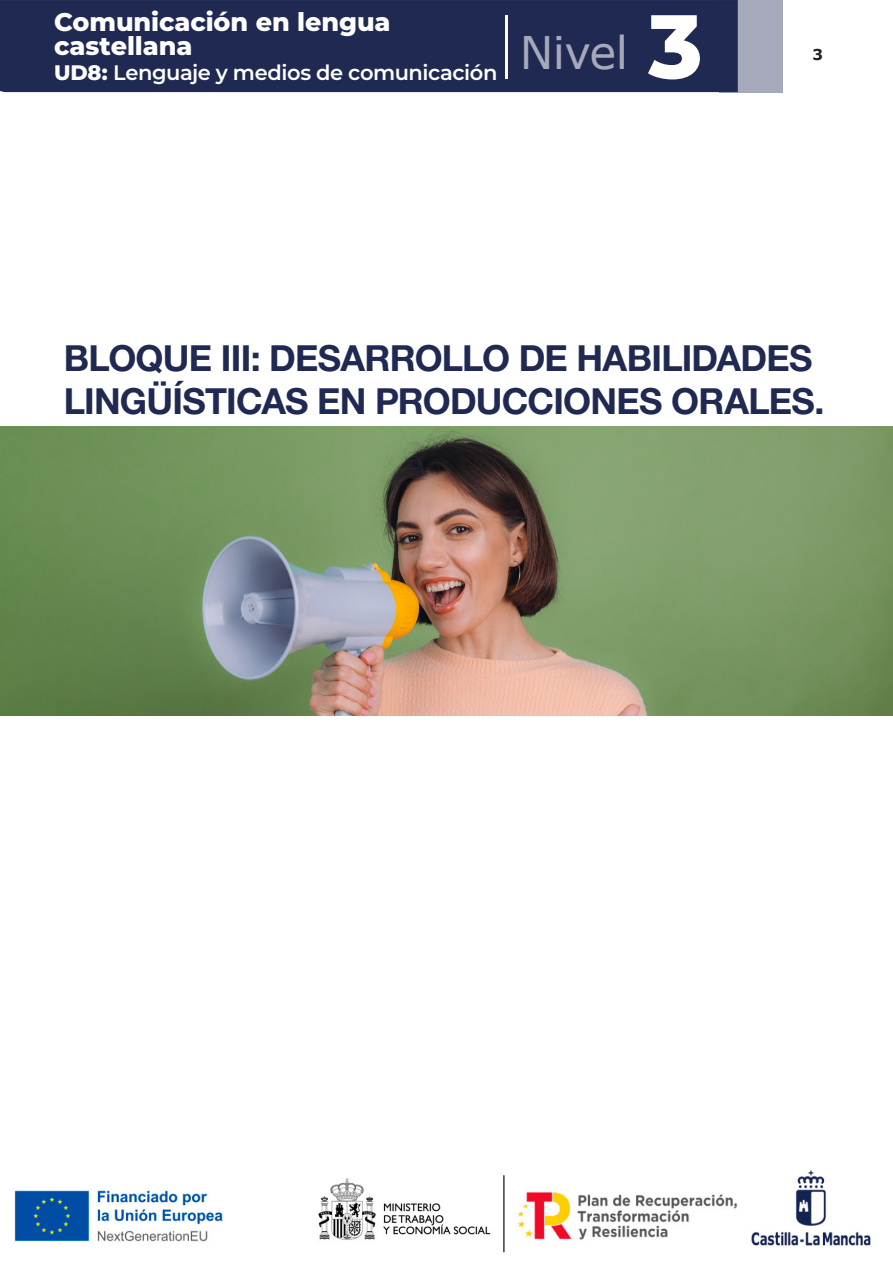
<style>
.page{position:relative;width:893px;height:1263px;background:#fff}
.page>*{position:absolute;margin:0;border:0;box-sizing:border-box;transform-origin:0 0}
.t1{font:45px "Verdana";letter-spacing:-.015em;color:#a5a9ba}
.Bloque{font:36px/43.2px "Helvetica Neue LT 75 Bd";letter-spacing:-.02em;color:#1f2952}
.t2{font:800 25.5px/24px "Montserrat";letter-spacing:-.005em;color:#fff}
.t3{font:600 21px "Montserrat";letter-spacing:-.02em;color:#fff}
.t4{font:700 15px "Verdana";color:#231f20}
.s1{font-weight:800}
.s2{font-family:"Montserrat";font-weight:800;font-size:90px;color:#fff}
</style>
<div class="page">
<div style="left:719px;top:0;width:63px;height:92px;background:#a5a9ba"></div>
<div style="left:0;top:0;width:738px;height:92px;background:#1f2952"></div>
<hr style="left:505px;top:16px;width:2px;height:63px;background:#fff">
<img style="left:14px;top:1170px;width:857px;height:83px">
<img style="left:0;top:426px;width:893px;height:289px">
<p class="t2" style="left:54px;top:8px;width:338px">Comunicación en lengua castellana</p>
<p class="t3" style="left:54px;top:58px;width:445px"><span class="s1">UD8:</span> Lenguaje y medios de comunicación</p>
<p class="t1" style="left:520px;top:22px;width:184px">Nivel <span class="s2">3</span></p>
<p class="t4" style="left:812px;top:44px;width:12px">3</p>
<p class="Bloque" style="left:64px;top:335px;width:762px">BLOQUE III: DESARROLLO DE HABILIDADES<br>LINGÜÍSTICAS EN PRODUCCIONES ORALES.</p>
</div>
